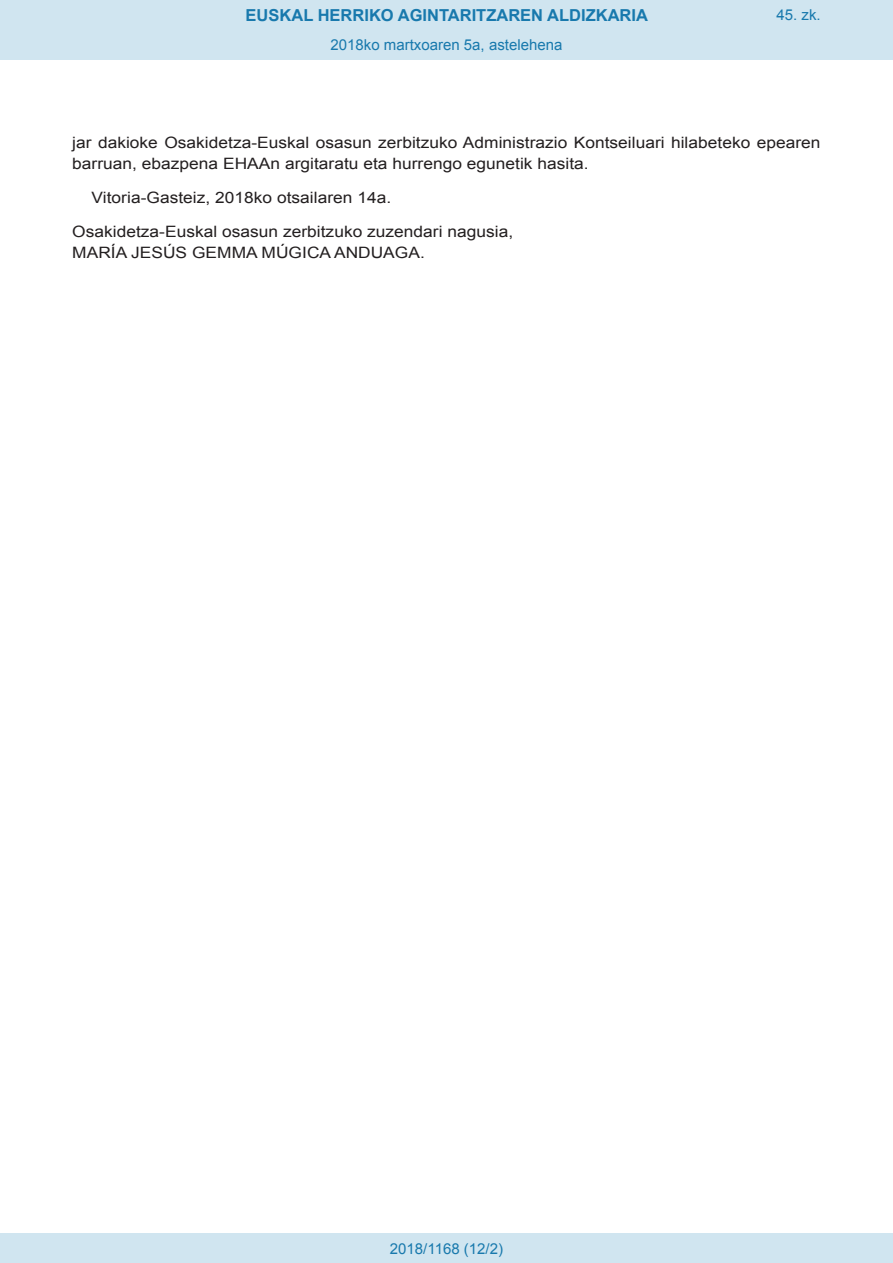
<style>
.page{position:relative;width:893px;height:1263px;background:#fff}
.page>*{position:absolute;margin:0;border:0;box-sizing:border-box;transform-origin:0 0}
.t1{font:700 16.5px "Arial";color:#1879ad}
.BOPVDetalle{font:15.6px/21.1px "Arial";color:#231f20;scale:1.11 1}
.BOPVFirmaPuesto{font:15.6px "Arial";color:#231f20;scale:1.11 1}
.BOPVFirmaLugFec{font:15.6px "Arial";color:#231f20;scale:1.11 1}
.BOPVFirmaNombre{font:15.6px "Arial";color:#231f20;scale:1.11 1}
.Paginacion_Centro{font:15px "Arial";color:#1879ad}
</style>
<div class="page">
<div style="left:0;top:0;width:893px;height:60px;background:#d0e5f0"></div>
<div style="left:0;top:1233px;width:893px;height:30px;background:#d0e5f0"></div>
<p class="t1" style="left:246px;top:4px;width:404px">EUSKAL HERRIKO AGINTARITZAREN ALDIZKARIA</p>
<p class="Paginacion_Centro" style="left:331px;top:35px;width:233px">2018ko martxoaren 5a, astelehena</p>
<p class="Paginacion_Centro" style="left:776px;top:5px;width:46px">45. zk.</p>
<p class="BOPVDetalle" style="left:72px;top:132px;width:676px">jar dakioke Osakidetza-Euskal osasun zerbitzuko Administrazio Kontseiluari hilabeteko epearen barruan, ebazpena EHAAn argitaratu eta hurrengo egunetik hasita.</p>
<p class="BOPVFirmaLugFec" style="left:92px;top:187px;width:271px">Vitoria-Gasteiz, 2018ko otsailaren 14a.</p>
<p class="BOPVFirmaPuesto" style="left:72px;top:221px;width:399px">Osakidetza-Euskal osasun zerbitzuko zuzendari nagusia,</p>
<p class="BOPVFirmaNombre" style="left:72px;top:242px;width:319px">MARÍA JESÚS GEMMA MÚGICA ANDUAGA.</p>
<p class="Paginacion_Centro" style="left:390px;top:1238px;width:115px">2018/1168 (12/2)</p>
</div>
